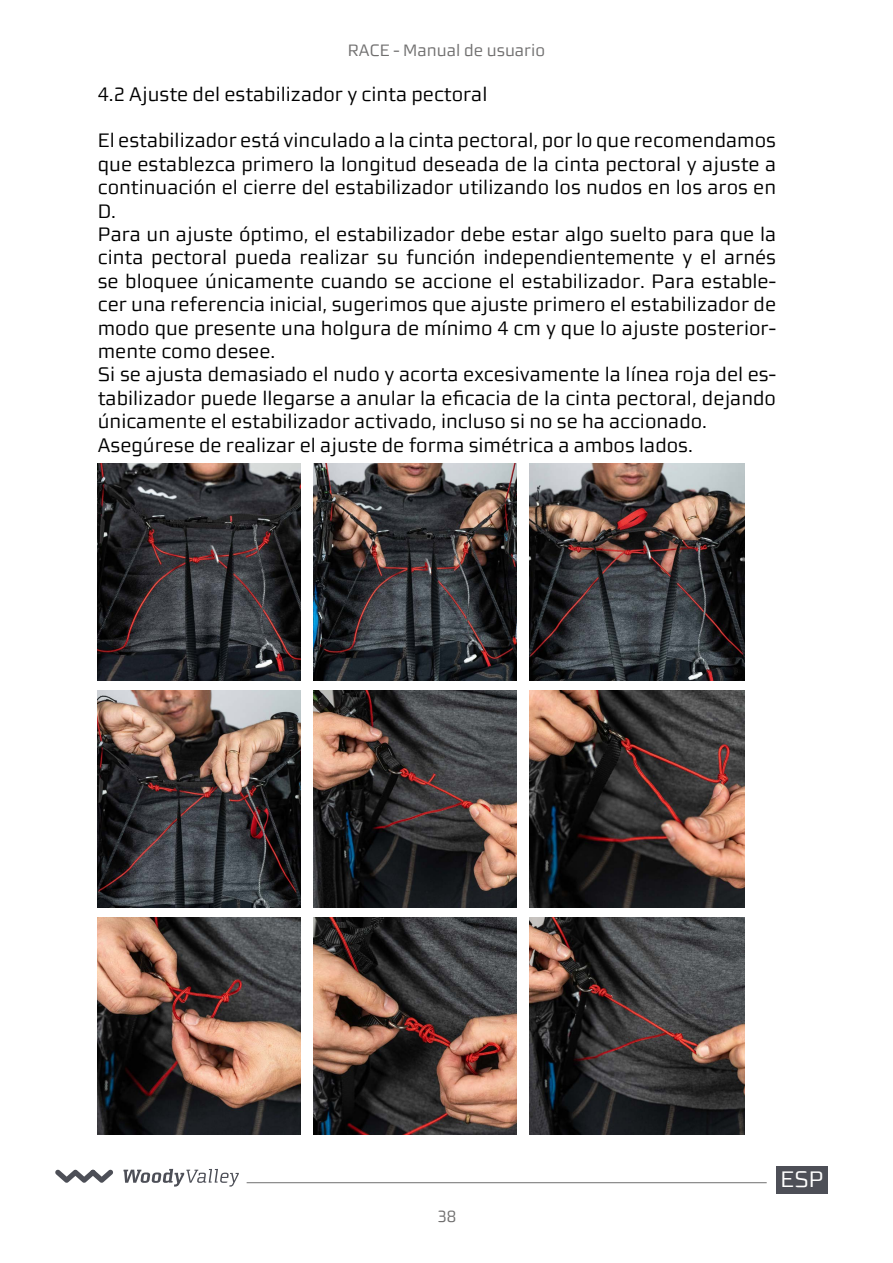
<style>
.page{position:relative;width:893px;height:1263px;background:#fff}
.page>*{position:absolute;margin:0;border:0;box-sizing:border-box;transform-origin:0 0}
.t1{font:22.5px "Morgan Sans Lining";color:#fff}
.t2{font:19.5px/23.4px "Morgan Sans Lining";color:#000}
.t3{font:16.5px "Morgan Sans Lining";color:#706f6f}
</style>
<div class="page">
<hr style="left:247px;top:1182px;width:520px;height:1px;background:#706f6f">
<svg style="left:123px;top:1169px;width:116px;height:17px"></svg>
<svg style="left:55px;top:1169px;width:58px;height:14px"></svg>
<div style="left:776px;top:1166px;width:51px;height:28px;background:#4d4f57"></div>
<img style="left:529px;top:464px;width:215px;height:216px">
<img style="left:529px;top:691px;width:215px;height:216px">
<img style="left:529px;top:918px;width:215px;height:216px">
<img style="left:98px;top:464px;width:202px;height:216px">
<img style="left:98px;top:691px;width:202px;height:216px">
<img style="left:314px;top:918px;width:202px;height:216px">
<img style="left:314px;top:464px;width:202px;height:216px">
<img style="left:314px;top:691px;width:202px;height:216px">
<img style="left:98px;top:918px;width:202px;height:216px">
<p class="t3" style="left:348px;top:41px;width:199px">RACE - Manual de usuario</p>
<p class="t2" style="left:98px;top:82px;width:391px">4.2 Ajuste del estabilizador y cinta pectoral</p>
<p class="t2" style="left:98px;top:129px;width:680px">El estabilizador está vinculado a la cinta pectoral, por lo que recomendamos que establezca primero la longitud deseada de la cinta pectoral y ajuste a continuación el cierre del estabilizador utilizando los nudos en los aros en D.<br>Para un ajuste óptimo, el estabilizador debe estar algo suelto para que la cinta pectoral pueda realizar su función independientemente y el arnés se bloquee únicamente cuando se accione el estabilizador. Para estable&shy;cer una referencia inicial, sugerimos que ajuste primero el estabilizador de modo que presente una holgura de mínimo 4 cm y que lo ajuste posterior&shy;mente como desee.<br>Si se ajusta demasiado el nudo y acorta excesivamente la línea roja del es&shy;tabilizador puede llegarse a anular la eficacia de la cinta pectoral, dejando únicamente el estabilizador activado, incluso si no se ha accionado.<br>Asegúrese de realizar el ajuste de forma simétrica a ambos lados.</p>
<p class="t3" style="left:437px;top:1207px;width:20px">38</p>
<p class="t1" style="left:780px;top:1166px;width:45px">ESP</p>
</div>
